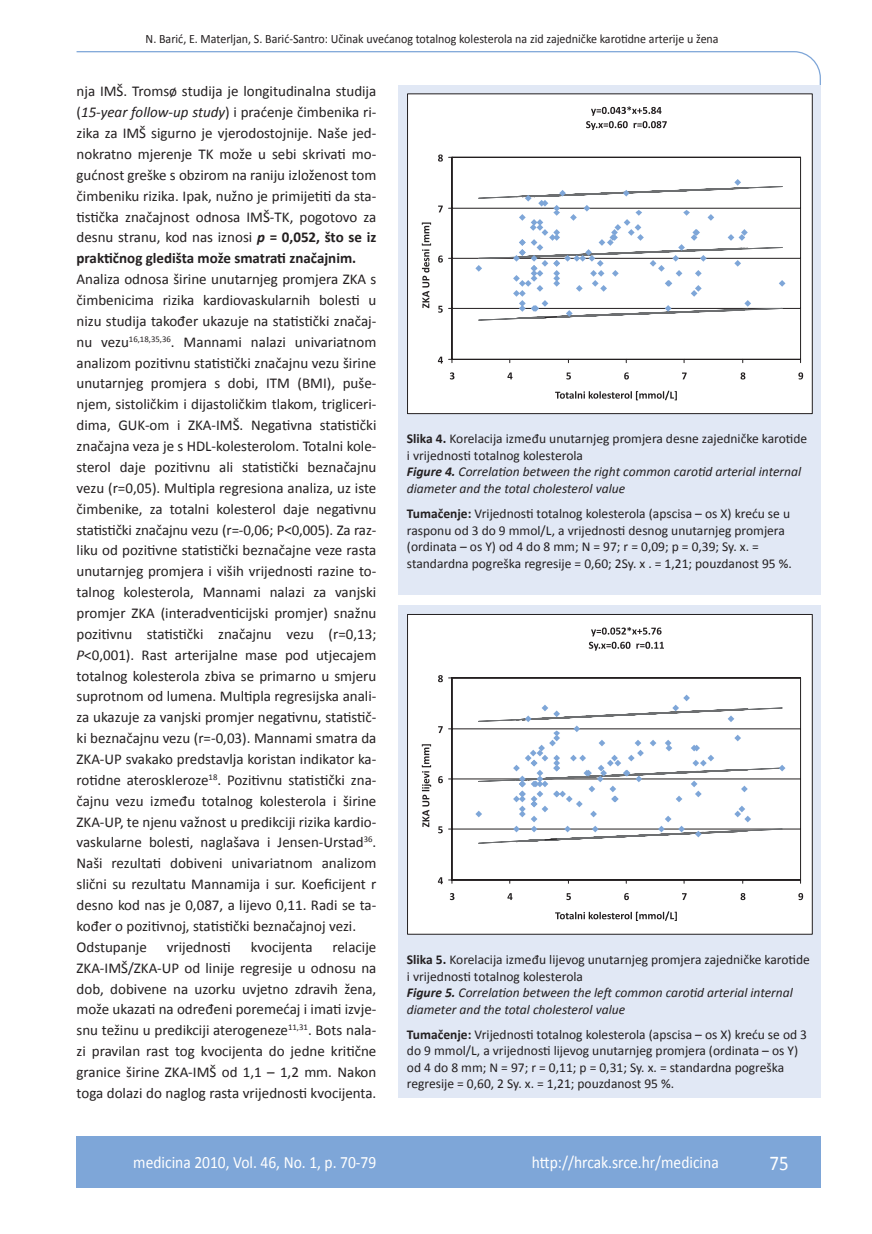
<style>
.page{position:relative;width:872px;height:1234px;background:#fff}
.page>*{position:absolute;margin:0;border:0;box-sizing:border-box;transform-origin:0 0}
.t1{font:21px "Calibri";color:#fff;scale:.9 1}
.t2{font:17.25px "Calibri";color:#fff;scale:.9 1}
.osnovni_tekst{font:15px/20.9px "Calibri";color:#231f20;text-align:justify}
.potpis_slika{font:13.5px/16.5px "Calibri";color:#231f20}
.potpis_slika-2{font:italic 13.5px/16.5px "Calibri";color:#231f20}
.glava{font:12.75px "Calibri";color:#231f20;scale:.94 1}
.s1{font-style:italic}
.s2{font-weight:700;font-style:italic}
.s3{font-weight:700}
.s4{font-weight:700;font-style:normal}
.s5{font-style:normal}
</style>
<div class="page">
<svg style="left:76px;top:51px;width:745px;height:34px"></svg>
<div style="left:77px;top:1135px;width:744px;height:51px;background:#7ea6d8"></div>
<div style="left:398px;top:85px;width:423px;height:509px;background:#e1e8f5"></div>
<div style="left:407px;top:94px;width:405px;height:319px;background:#fff"></div>
<hr style="left:452px;top:308px;width:348px;height:1px;background:#231f20">
<hr style="left:452px;top:258px;width:348px;height:1px;background:#231f20">
<hr style="left:452px;top:208px;width:348px;height:1px;background:#231f20">
<hr style="left:452px;top:157px;width:348px;height:1px;background:#231f20">
<hr style="left:800px;top:157px;width:1px;height:202px;background:#231f20">
<hr style="left:452px;top:157px;width:1px;height:202px;background:#231f20">
<hr style="left:452px;top:359px;width:348px;height:1px;background:#231f20">
<svg style="left:475px;top:179px;width:310px;height:142px"></svg>
<svg style="left:586px;top:106px;width:81px;height:24px"></svg>
<svg style="left:438px;top:356px;width:15px;height:7px"></svg>
<svg style="left:438px;top:306px;width:14px;height:6px"></svg>
<svg style="left:438px;top:255px;width:14px;height:7px"></svg>
<svg style="left:438px;top:205px;width:14px;height:7px"></svg>
<svg style="left:438px;top:154px;width:14px;height:7px"></svg>
<svg style="left:450px;top:372px;width:4px;height:7px"></svg>
<svg style="left:507px;top:372px;width:5px;height:7px"></svg>
<svg style="left:566px;top:372px;width:5px;height:7px"></svg>
<svg style="left:624px;top:372px;width:5px;height:7px"></svg>
<svg style="left:682px;top:372px;width:4px;height:7px"></svg>
<svg style="left:740px;top:372px;width:5px;height:7px"></svg>
<svg style="left:798px;top:372px;width:5px;height:7px"></svg>
<svg style="left:555px;top:390px;width:122px;height:10px"></svg>
<svg style="left:422px;top:222px;width:9px;height:86px"></svg>
<div style="left:398px;top:605px;width:423px;height:492px;background:#e1e8f5"></div>
<div style="left:407px;top:614px;width:405px;height:320px;background:#fff"></div>
<hr style="left:452px;top:828px;width:348px;height:1px;background:#231f20">
<hr style="left:452px;top:778px;width:348px;height:1px;background:#231f20">
<hr style="left:452px;top:728px;width:348px;height:1px;background:#231f20">
<hr style="left:452px;top:677px;width:348px;height:1px;background:#231f20">
<hr style="left:800px;top:677px;width:1px;height:202px;background:#231f20">
<hr style="left:452px;top:677px;width:1px;height:202px;background:#231f20">
<hr style="left:452px;top:879px;width:348px;height:1px;background:#231f20">
<svg style="left:475px;top:694px;width:310px;height:149px"></svg>
<svg style="left:589px;top:627px;width:75px;height:23px"></svg>
<svg style="left:438px;top:877px;width:15px;height:7px"></svg>
<svg style="left:438px;top:826px;width:14px;height:7px"></svg>
<svg style="left:438px;top:776px;width:14px;height:7px"></svg>
<svg style="left:438px;top:726px;width:14px;height:7px"></svg>
<svg style="left:438px;top:675px;width:14px;height:7px"></svg>
<svg style="left:450px;top:893px;width:4px;height:6px"></svg>
<svg style="left:507px;top:893px;width:5px;height:6px"></svg>
<svg style="left:566px;top:893px;width:5px;height:6px"></svg>
<svg style="left:624px;top:893px;width:5px;height:6px"></svg>
<svg style="left:682px;top:893px;width:4px;height:6px"></svg>
<svg style="left:740px;top:893px;width:5px;height:6px"></svg>
<svg style="left:798px;top:893px;width:5px;height:6px"></svg>
<svg style="left:555px;top:911px;width:122px;height:9px"></svg>
<svg style="left:422px;top:744px;width:9px;height:82px"></svg>
<div style="left:407px;top:614px;width:405px;height:320px;border:1px solid #231f20"></div>
<p class="glava" style="left:146px;top:30px;width:611px">N. Barić, E. Materljan, S. Barić-Santro: Učinak uvećanog totalnog kolesterola na zid zajedničke karotidne arterije u žena</p>
<p class="osnovni_tekst" style="left:77px;top:80px;width:301px">nja IMŠ. Tromsø studija je longitudinalna studija (<span class="s1">15-year follow-up study</span>) i praćenje čimbenika ri&shy;zika za IMŠ sigurno je vjerodostojnije. Naše jed&shy;nokratno mjerenje TK može u sebi skrivati mo&shy;gućnost greške s obzirom na raniju izloženost tom čimbeniku rizika. Ipak, nužno je primijetiti da sta&shy;tistička značajnost odnosa IMŠ-TK, pogotovo za desnu stranu, kod nas iznosi <span class="s2">p</span> <span class="s3">= 0,052, što se iz praktičnog gledišta može smatrati značajnim.</span></p>
<p class="osnovni_tekst" style="left:77px;top:268px;width:301px">Analiza odnosa širine unutarnjeg promjera ZKA s čimbenicima rizika kardiovaskularnih bolesti u nizu studija također ukazuje na statistički značaj&shy;nu vezu<sup>16,18,35,36</sup>. Mannami nalazi univariatnom analizom pozitivnu statistički značajnu vezu širine unutarnjeg promjera s dobi, ITM (BMI), puše&shy;njem, sistoličkim i dijastoličkim tlakom, trigliceri&shy;dima, GUK-om i ZKA-IMŠ. Negativna statistički značajna veza je s HDL-kolesterolom. Totalni kole&shy;sterol daje pozitivnu ali statistički beznačajnu vezu (r=0,05). Multipla regresiona analiza, uz iste čimbenike, za totalni kolesterol daje negativnu statistički značajnu vezu (r=-0,06; P&lt;0,005). Za raz&shy;liku od pozitivne statistički beznačajne veze rasta unutarnjeg promjera i viših vrijednosti razine to&shy;talnog kolesterola, Mannami nalazi za vanjski promjer ZKA (interadventicijski promjer) snažnu pozitivnu statistički značajnu vezu (r=0,13; <span class="s1">P</span>&lt;0,001). Rast arterijalne mase pod utjecajem totalnog kolesterola zbiva se primarno u smjeru suprotnom od lumena. Multipla regresijska anali&shy;za ukazuje za vanjski promjer negativnu, statistič&shy;ki beznačajnu vezu (r=-0,03). Mannami smatra da ZKA-UP svakako predstavlja koristan indikator ka&shy;rotidne ateroskleroze<sup>18</sup>. Pozitivnu statistički zna&shy;čajnu vezu između totalnog kolesterola i širine ZKA-UP, te njenu važnost u predikciji rizika kardio&shy;vaskularne bolesti, naglašava i Jensen-Urstad<sup>36</sup>.<br>Naši rezultati dobiveni univariatnom analizom slični su rezultatu Mannamija i sur. Koeficijent r desno kod nas je 0,087, a lijevo 0,11. Radi se ta&shy;kođer o pozitivnoj, statistički beznačajnoj vezi.</p>
<p class="osnovni_tekst" style="left:77px;top:935px;width:72px">Odstupanje</p>
<p class="osnovni_tekst" style="left:167px;top:935px;width:66px">vrijednosti</p>
<p class="osnovni_tekst" style="left:251px;top:935px;width:63px">kvocijenta</p>
<p class="osnovni_tekst" style="left:77px;top:935px;width:301px;text-indent:256px">relacije ZKA-IMŠ/ZKA-UP od linije regresije u odnosu na dob, dobivene na uzorku uvjetno zdravih žena, može ukazati na određeni poremećaj i imati izvje&shy;snu težinu u predikciji aterogeneze<sup>11,31</sup>. Bots nala&shy;zi pravilan rast tog kvocijenta do jedne kritične granice širine ZKA-IMŠ od 1,1 – 1,2 mm. Nakon toga dolazi do naglog rasta vrijednosti kvocijenta.</p>
<p class="potpis_slika-2" style="left:407px;top:430px;width:402px"><span class="s4">Slika 4.</span> <span class="s5">Korelacija između unutarnjeg promjera desne zajedničke karotide i vrijednosti totalnog kolesterola<br></span><span class="s3">Figure 4.</span> Correlation between the right common carotid arterial internal diameter and the total cholesterol value</p>
<p class="potpis_slika" style="left:407px;top:504px;width:386px"><span class="s3">Tumačenje:</span> Vrijednosti totalnog kolesterola (apscisa – os X) kreću se u rasponu od 3 do 9 mmol/L, a vrijednosti desnog unutarnjeg promjera (ordinata – os Y) od 4 do 8 mm; N = 97; r = 0,09; p = 0,39; Sy. x. = standardna pogreška regresije = 0,60; 2Sy. x . = 1,21; pouzdanost 95 %.</p>
<p class="potpis_slika" style="left:407px;top:950px;width:404px"><span class="s3">Slika 5.</span> Korelacija između lijevog unutarnjeg promjera zajedničke karotide i vrijednosti totalnog kolesterola<br><span class="s2">Figure 5.</span> <span class="s1">Correlation between the left common carotid arterial internal diameter and the total cholesterol value</span></p>
<p class="potpis_slika" style="left:407px;top:1024px;width:402px"><span class="s3">Tumačenje:</span> Vrijednosti totalnog kolesterola (apscisa – os X) kreću se od 3 do 9 mmol/L, a vrijednosti lijevog unutarnjeg promjera (ordinata – os Y) od 4 do 8 mm; N = 97; r = 0,11; p = 0,31; Sy. x. = standardna pogreška regresije = 0,60, 2 Sy. x. = 1,21; pouzdanost 95 %.</p>
<p class="t2" style="left:133px;top:1151px;width:272px">medicina 2010, Vol. 46, No. 1, p. 70-79</p>
<p class="t2" style="left:532px;top:1151px;width:209px">http://hrcak.srce.hr/medicina</p>
<p class="t1" style="left:769px;top:1149px;width:23px">75</p>
</div>
